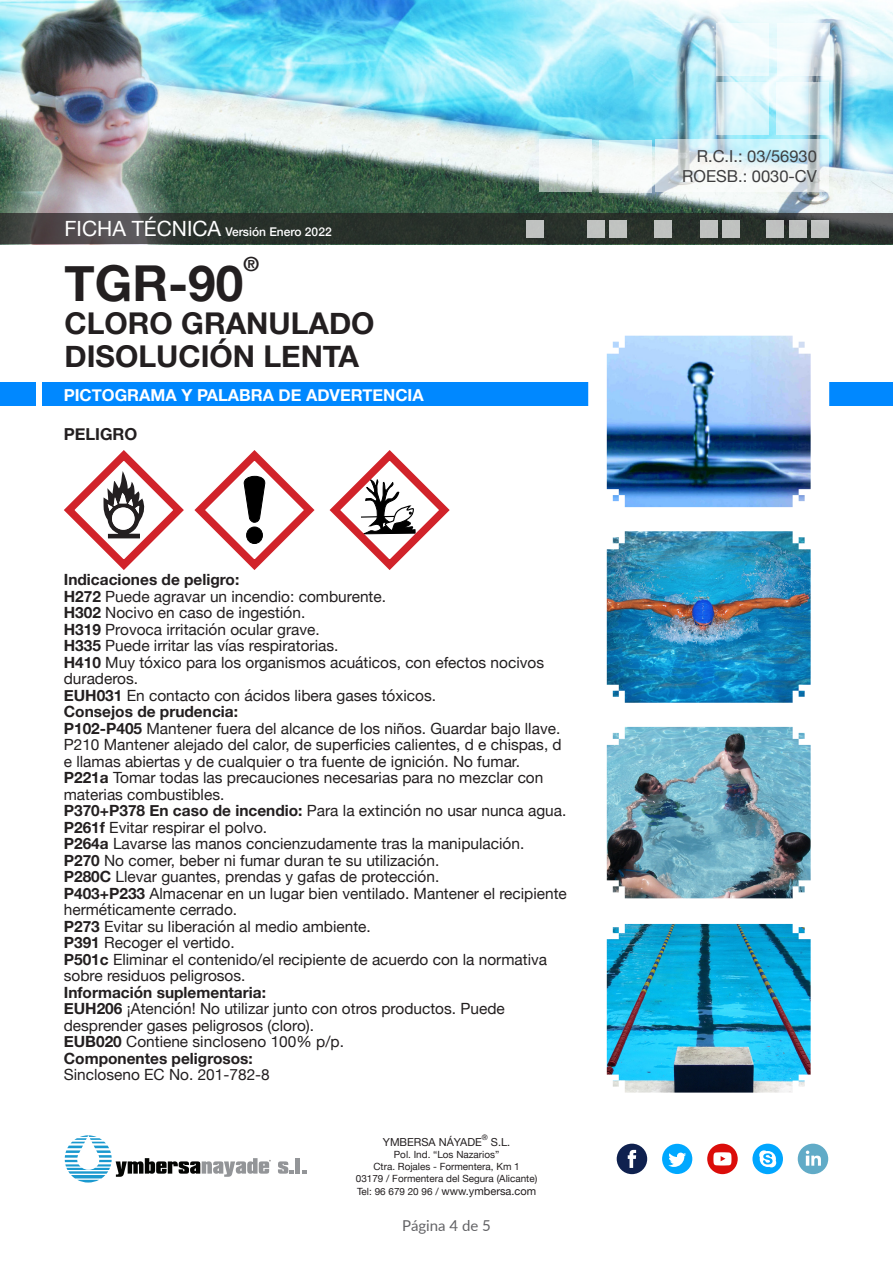
<style>
.page{position:relative;width:893px;height:1263px;background:#fff}
.page>*{position:absolute;margin:0;border:0;box-sizing:border-box;transform-origin:0 0}
.t1{font:700 49.5px "Helvetica Neue";color:#231f20}
.t2{font:700 30px/33px "Helvetica Neue";color:#231f20}
.t3{font:700 19.5px "Helvetica Neue";color:#231f20}
.t4{font:700 16.5px "Helvetica Neue";color:#fff}
.t5{font:16.5px/19.5px "Helvetica Neue";color:#3e3e3f;text-align:right}
.t6{font:700 16.5px "Helvetica Neue";color:#231f20}
.t7{font:15.45px/16.5px "Helvetica Neue";color:#231f20}
.t8{font:700 15.45px "Helvetica Neue";color:#231f20}
.t9{font:15px "Lato";color:#636366}
.t10{font:500 12px "Helvetica Neue";color:#fff}
.t11{font:10.95px "Helvetica Neue";color:#231f20}
.t12{font:9.9px/11.9px "Helvetica Neue";color:#231f20;text-align:center}
.t13{font:7.5px "Helvetica Neue";color:#231f20}
.s1{font-weight:400;font-size:21px}
.s2{font-weight:700}
.s3{font-size:9.9px}
</style>
<div class="page">
<img style="left:0;top:0;width:893px;height:213px">
<svg style="left:0;top:213px;width:893px;height:31px;background:#333834"></svg>
<div style="left:811px;top:220px;width:18px;height:17px;background:#c0c2c1"></div>
<div style="left:789px;top:220px;width:18px;height:17px;background:#c0c2c0"></div>
<div style="left:766px;top:220px;width:18px;height:17px;background:#bfc1c0"></div>
<div style="left:722px;top:220px;width:18px;height:17px;background:#c0c2c0"></div>
<div style="left:700px;top:220px;width:18px;height:17px;background:#c0c2c0"></div>
<div style="left:654px;top:220px;width:17px;height:17px;background:#c0c2c0"></div>
<div style="left:609px;top:220px;width:18px;height:17px;background:#c1c3c1"></div>
<div style="left:587px;top:220px;width:17px;height:17px;background:#c0c3c1"></div>
<div style="left:526px;top:220px;width:18px;height:17px;background:#c0c2c0"></div>
<svg style="left:717px;top:23px;width:52px;height:53px;fill:#effbfd"></svg>
<svg style="left:776px;top:82px;width:52px;height:53px"></svg>
<svg style="left:717px;top:82px;width:52px;height:53px;background:#daf2f7"></svg>
<svg style="left:656px;top:140px;width:172px;height:52px"></svg>
<svg style="left:717px;top:140px;width:52px;height:52px;fill:#f2f7f9"></svg>
<svg style="left:658px;top:140px;width:53px;height:52px"></svg>
<svg style="left:540px;top:140px;width:52px;height:52px;fill:#f6f8f7"></svg>
<svg style="left:599px;top:140px;width:52px;height:53px;fill:#f6f9f8"></svg>
<svg style="left:777px;top:23px;width:52px;height:53px;fill:#f3fcfd"></svg>
<svg style="left:278px;top:1161px;width:16px;height:13px"></svg>
<hr style="left:296px;top:1158px;width:4px;height:15px;background:#939598">
<svg style="left:302px;top:1170px;width:4px;height:3px"></svg>
<svg style="left:65px;top:1135px;width:206px;height:47px"></svg>
<div style="left:617px;top:1144px;width:30px;height:30px;background:#0f214f;border-radius:50%"></div>
<svg style="left:628px;top:1150px;width:8px;height:18px"></svg>
<div style="left:707px;top:1144px;width:31px;height:30px;background:#db0d0a;border-radius:50%"></div>
<svg style="left:713px;top:1152px;width:18px;height:13px"></svg>
<div style="left:752px;top:1144px;width:31px;height:30px;background:#00a6ff;border-radius:50%"></div>
<svg style="left:759px;top:1150px;width:17px;height:17px"></svg>
<div style="left:798px;top:1144px;width:30px;height:30px;background:#61abc7;border-radius:50%"></div>
<svg style="left:806px;top:1150px;width:15px;height:16px"></svg>
<div style="left:662px;top:1144px;width:30px;height:30px;background:#00a8ff;border-radius:50%"></div>
<svg style="left:668px;top:1152px;width:18px;height:15px"></svg>
<div style="left:42px;top:383px;width:851px;height:23px;background:#08f"></div>
<div style="left:0;top:383px;width:35px;height:23px;background:#08f"></div>
<svg style="left:64px;top:450px;width:386px;height:120px"></svg>
<div style="left:588px;top:324px;width:241px;height:790px;background:#fff"></div>
<img style="left:607px;top:336px;width:204px;height:171px">
<img style="left:607px;top:531px;width:204px;height:172px">
<img style="left:607px;top:727px;width:204px;height:171px">
<img style="left:607px;top:924px;width:204px;height:168px">
<p class="t10" style="left:65px;top:223px;width:269px"><span class="s1">FICHA TÉCNICA</span> Versión Enero 2022</p>
<p class="t3" style="left:243px;top:248px;width:17px">®</p>
<h1 class="t1" style="left:65px;top:244px;width:180px">TGR-90</h1>
<h2 class="t2" style="left:65px;top:307px;width:312px">CLORO GRANULADO<br>DISOLUCIÓN LENTA</h2>
<p class="t4" style="left:64px;top:382px;width:361px">PICTOGRAMA Y PALABRA DE ADVERTENCIA</p>
<p class="t6" style="left:64px;top:421px;width:75px">PELIGRO</p>
<p class="t8" style="left:64px;top:567px;width:177px">Indicaciones de peligro:</p>
<p class="t7" style="left:64px;top:589px;width:324px"><span class="s2">H272</span> Puede agravar un incendio: comburente.</p>
<p class="t7" style="left:64px;top:605px;width:243px"><span class="s2">H302</span> Nocivo en caso de ingestión.</p>
<p class="t7" style="left:64px;top:622px;width:258px"><span class="s2">H319</span> Provoca irritación ocular grave.</p>
<p class="t7" style="left:64px;top:638px;width:276px"><span class="s2">H335</span> Puede irritar las vías respiratorias.</p>
<p class="t7" style="left:64px;top:655px;width:482px"><span class="s2">H410</span> Muy tóxico para los organismos acuáticos, con efectos nocivos duraderos.</p>
<p class="t7" style="left:64px;top:688px;width:374px"><span class="s2">EUH031</span> En contacto con ácidos libera gases tóxicos.</p>
<p class="t8" style="left:64px;top:699px;width:176px">Consejos de prudencia:</p>
<p class="t7" style="left:64px;top:721px;width:498px"><span class="s2">P102-P405</span> Mantener fuera del alcance de los niños. Guardar bajo llave.</p>
<p class="t7" style="left:64px;top:737px;width:499px">P210 Mantener alejado del calor, de superficies calientes, d e chispas, d e llamas abiertas y de cualquier o tra fuente de ignición. No fumar.</p>
<p class="t7" style="left:64px;top:770px;width:481px"><span class="s2">P221a</span> Tomar todas las precauciones necesarias para no mezclar con materias combustibles.</p>
<p class="t7" style="left:64px;top:803px;width:504px"><span class="s2">P370+P378 En caso de incendio:</span> Para la extinción no usar nunca agua.</p>
<p class="t7" style="left:64px;top:820px;width:205px"><span class="s2">P261f</span> Evitar respirar el polvo.</p>
<p class="t7" style="left:64px;top:836px;width:462px"><span class="s2">P264a</span> Lavarse las manos concienzudamente tras la manipulación.</p>
<p class="t7" style="left:64px;top:853px;width:377px"><span class="s2">P270</span> No comer, beber ni fumar duran te su utilización.</p>
<p class="t7" style="left:64px;top:869px;width:377px"><span class="s2">P280C</span> Llevar guantes, prendas y gafas de protección.</p>
<p class="t7" style="left:64px;top:886px;width:505px"><span class="s2">P403+P233</span> Almacenar en un lugar bien ventilado. Mantener el recipiente herméticamente cerrado.</p>
<p class="t7" style="left:64px;top:919px;width:309px"><span class="s2">P273</span> Evitar su liberación al medio ambiente.</p>
<p class="t7" style="left:64px;top:935px;width:172px"><span class="s2">P391</span> Recoger el vertido.</p>
<p class="t7" style="left:64px;top:952px;width:485px"><span class="s2">P501c</span> Eliminar el contenido/el recipiente de acuerdo con la normativa sobre residuos peligrosos.</p>
<p class="t8" style="left:64px;top:980px;width:204px">Información suplementaria:</p>
<p class="t7" style="left:64px;top:1001px;width:442px"><span class="s2">EUH206</span> ¡Atención! No utilizar junto con otros productos. Puede desprender gases peligrosos (cloro).</p>
<p class="t7" style="left:64px;top:1034px;width:282px"><span class="s2">EUB020</span> Contiene sincloseno 100% p/p.</p>
<p class="t8" style="left:64px;top:1046px;width:191px">Componentes peligrosos:</p>
<p class="t7" style="left:64px;top:1067px;width:208px">Sincloseno EC No. 201-782-8</p>
<p class="t11" style="left:383px;top:1134px;width:101px">YMBERSA NÁYADE</p>
<p class="t13" style="left:482px;top:1132px;width:7px">®</p>
<p class="t11" style="left:491px;top:1134px;width:21px">S.L.</p>
<p class="t12" style="left:356px;top:1149px;width:183px">Pol. Ind. “Los Nazarios”<br>Ctra. Rojales - Formentera, Km 1<br>03179 / Formentera del Segura (Alicante)</p>
<p class="t11" style="left:357px;top:1183px;width:181px"><span class="s3">Tel: 96 679 20 96 /</span> www.ymbersa.com</p>
<p class="t9" style="left:402px;top:1214px;width:90px">Página 4 de 5</p>
<p class="t5" style="left:682px;top:148px;width:136px">R.C.I.: 03/56930<br>ROESB.: 0030-CV</p>
</div>
